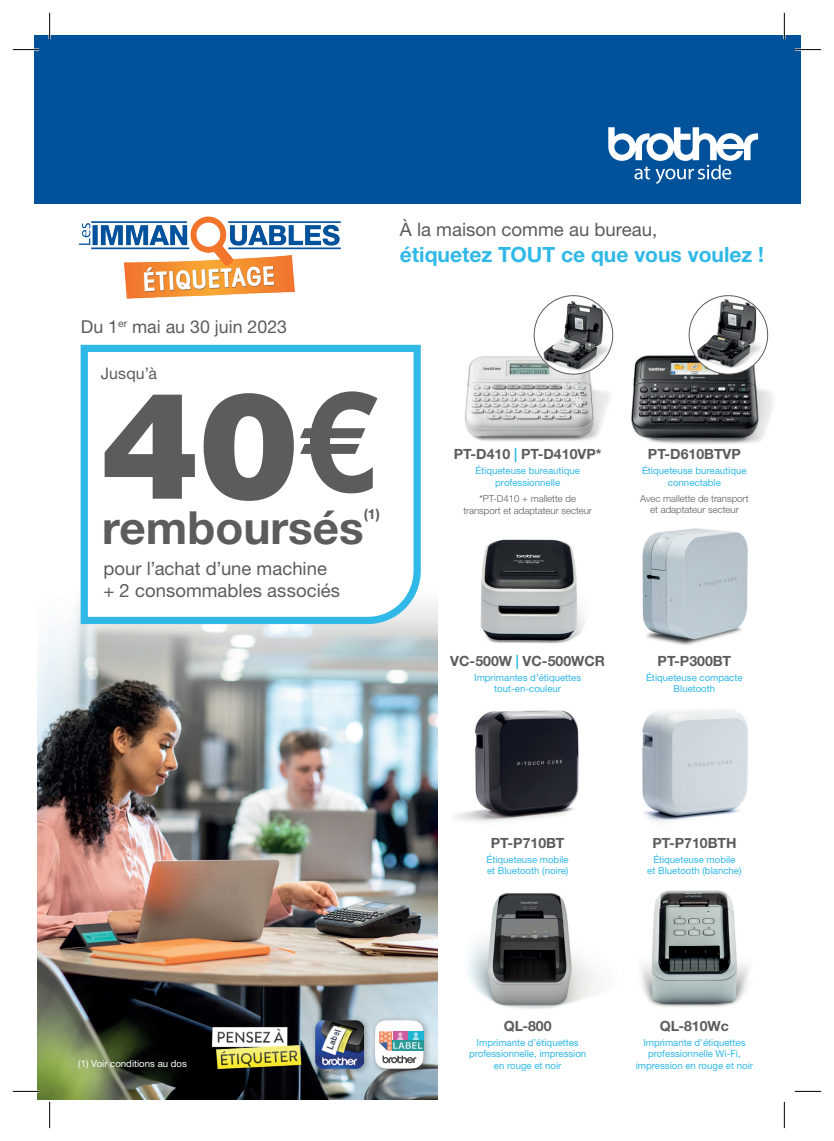
<style>
.page{position:relative;width:834px;height:1141px;background:#fff}
.page>*{position:absolute;margin:0;border:0;box-sizing:border-box;transform-origin:0 0}
.t1{font:900 147.53px "Helvetica LT Std";color:#5c5c5f}
.t2{font:700 45.68px "Helvetica Neue LTW1 G";color:#5c5c5f}
.t3{font:700 21px "Helvetica Neue LTW1 G";color:#30b8e7}
.t4{font:18.55px "Helvetica Neue LTW1 G";color:#5c5c5f}
.t5{font:18.38px/21.3px "Helvetica Neue LTW1 G";letter-spacing:.005em;color:#5c5c5f}
.t6{font:17.85px "Helvetica Neue LT Pro";color:#5c5c5f}
.t7{font:15.92px "Helvetica Neue LTW1 G";letter-spacing:.01em;color:#5c5c5f}
.t8{font:700 14px "Helvetica Neue LTW1 G";color:#5c5c5f}
.t9{font:9.62px/11.5px "Helvetica Neue LTW1 G";color:#30b8e7;text-align:center}
.t10{font:300 9.62px/12.1px "Helvetica Neue LTW1 G";color:#5c5c5f;text-align:center}
.t11{font:9.62px "Helvetica Neue LTW1 G";color:#fff}
.s1{font-family:"Helvetica Neue LTW1 G";font-weight:700;font-size:138.08px}
.s2{color:#30b8e7}
.s3{font-weight:400}
</style>
<div class="page">
<div style="left:34px;top:35px;width:766px;height:168px;background:#01519b"></div>
<svg style="left:608px;top:127px;width:150px;height:57px"></svg>
<img style="left:38px;top:601px;width:400px;height:498px">
<img style="left:465px;top:350px;width:145px;height:92px">
<img style="left:631px;top:355px;width:142px;height:89px">
<img style="left:642px;top:529px;width:106px;height:117px">
<img style="left:641px;top:890px;width:108px;height:117px">
<img style="left:480px;top:539px;width:105px;height:105px">
<img style="left:455px;top:710px;width:124px;height:112px">
<img style="left:642px;top:710px;width:106px;height:113px">
<img style="left:468px;top:893px;width:136px;height:116px">
<img style="left:208px;top:1024px;width:97px;height:49px">
<img style="left:534px;top:296px;width:78px;height:78px;border-radius:39px">
<div style="left:534px;top:295px;width:79px;height:79px;border:1px solid #5c5c5f;border-radius:50%"></div>
<img style="left:689px;top:296px;width:78px;height:76px">
<div style="left:688px;top:295px;width:79px;height:79px;border:1px solid #5c5c5f;border-radius:50%"></div>
<svg style="left:77px;top:344px;width:347px;height:284px"></svg>
<div style="left:311px;top:1016px;width:61px;height:61px;background:#231f20;opacity:.4"></div>
<img style="left:315px;top:1020px;width:49px;height:49px">
<div style="left:370px;top:1016px;width:61px;height:60px;background:#231f20;opacity:.4"></div>
<svg style="left:375px;top:1020px;width:48px;height:49px"></svg>
<img style="left:78px;top:216px;width:263px;height:83px">
<hr style="left:13px;top:49px;width:26px;height:2px;background:#fff">
<hr style="left:794px;top:49px;width:27px;height:2px;background:#fff">
<hr style="left:13px;top:1090px;width:26px;height:2px;background:#fff">
<hr style="left:49px;top:13px;width:2px;height:26px;background:#fff">
<hr style="left:783px;top:13px;width:2px;height:26px;background:#fff">
<svg style="left:13px;top:49px;width:26px;height:1px"></svg>
<svg style="left:794px;top:49px;width:27px;height:1px"></svg>
<svg style="left:13px;top:1091px;width:26px;height:1px"></svg>
<svg style="left:794px;top:1091px;width:27px;height:1px"></svg>
<svg style="left:49px;top:13px;width:1px;height:26px"></svg>
<svg style="left:49px;top:1102px;width:1px;height:26px"></svg>
<svg style="left:783px;top:13px;width:1px;height:26px"></svg>
<svg style="left:783px;top:1102px;width:1px;height:26px"></svg>
<h3 class="t4" style="left:400px;top:218px;width:259px">À la maison comme au bureau,</h3>
<h3 class="t3" style="left:400px;top:241px;width:365px">étiquetez TOUT ce que vous voulez !</h3>
<h3 class="t6" style="left:81px;top:315px;width:208px">Du 1<sup>er</sup> mai au 30 juin 2023</h3>
<h3 class="t7" style="left:101px;top:363px;width:57px">Jusqu’à</h3>
<h1 class="t1" style="left:101px;top:349px;width:275px">40<span class="s1">€</span></h1>
<h2 class="t2" style="left:102px;top:499px;width:263px">remboursés</h2>
<h3 class="t8" style="left:364px;top:506px;width:18px">(1)</h3>
<h3 class="t5" style="left:103px;top:558px;width:238px">pour l’achat d’une machine + 2 consommables associés</h3>
<h3 class="t8" style="left:454px;top:446px;width:149px">PT-D410 <span class="s2">|</span> PT-D410VP*</h3>
<p class="t9" style="left:475px;top:465px;width:106px">Étiqueteuse bureautique professionnelle</p>
<p class="t10" style="left:463px;top:492px;width:130px"><span class="s3">*</span>PT-D410 + mallette de transport et adaptateur secteur</p>
<h3 class="t8" style="left:647px;top:446px;width:94px">PT-D610BTVP</h3>
<p class="t9" style="left:642px;top:465px;width:106px">Étiqueteuse bureautique connectable</p>
<p class="t10" style="left:640px;top:492px;width:110px;line-height:11.5px">Avec mallette de transport et adaptateur secteur</p>
<h3 class="t8" style="left:450px;top:652px;width:156px">VC-500W <span class="s2">|</span> VC-500WCR</h3>
<p class="t9" style="left:474px;top:671px;width:108px">Imprimantes d’étiquettes tout-en-couleur</p>
<h3 class="t8" style="left:657px;top:652px;width:75px">PT-P300BT</h3>
<p class="t9" style="left:646px;top:671px;width:98px">Étiqueteuse compacte<br>Bluetooth</p>
<p class="t11" style="left:78px;top:1057px;width:110px">(1) Voir conditions au dos</p>
<h3 class="t8" style="left:491px;top:834px;width:75px">PT-P710BT</h3>
<p class="t9" style="left:486px;top:853px;width:84px;text-align:left">Étiqueteuse mobile et Bluetooth (noire)</p>
<h3 class="t8" style="left:652px;top:834px;width:85px">PT-P710BTH</h3>
<p class="t9" style="left:647px;top:853px;width:96px">Étiqueteuse mobile<br>et Bluetooth (blanche)</p>
<h3 class="t8" style="left:503px;top:1017px;width:49px">QL-800</h3>
<p class="t9" style="left:469px;top:1036px;width:119px">Imprimante d’étiquettes professionnelle, impression en rouge et noir</p>
<h3 class="t8" style="left:659px;top:1017px;width:71px">QL-810Wc</h3>
<p class="t9" style="left:635px;top:1036px;width:119px">Imprimante d’étiquettes professionnelle Wi-Fi, impression en rouge et noir</p>
</div>
